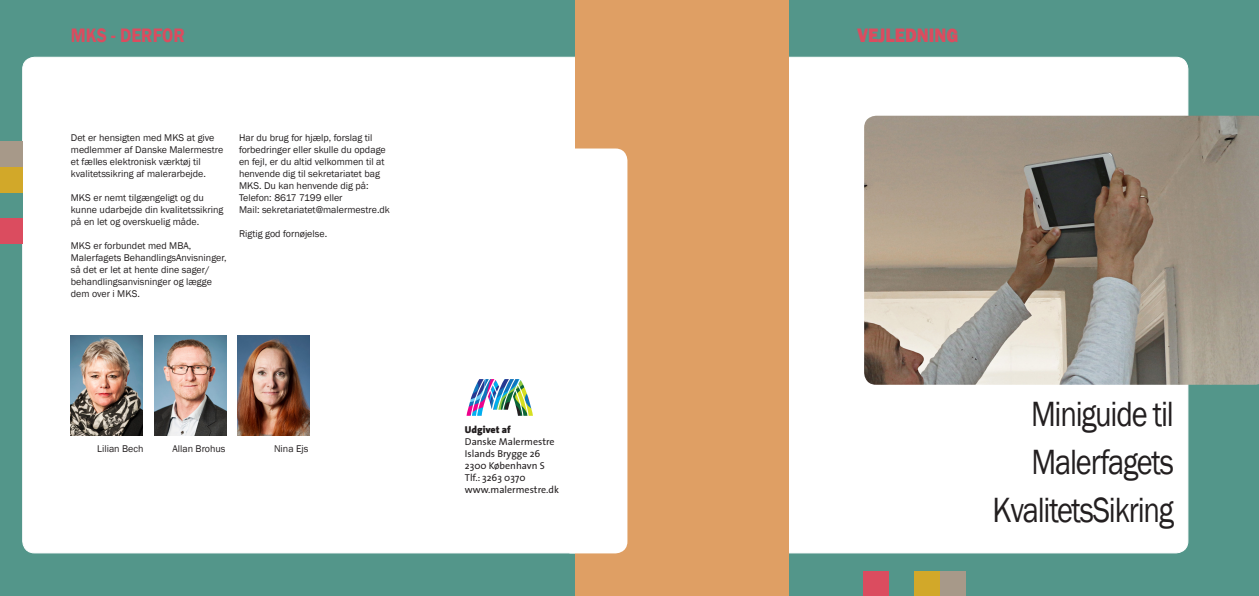
<style>
.page{position:relative;width:1259px;height:596px;background:#fff}
.page>*{position:absolute;margin:0;border:0;box-sizing:border-box;transform-origin:0 0}
.t1{font:36px "Franklin Gothic";letter-spacing:-.04em;color:#231f20;scale:.85 1}
.t2{font:600 20px "Franklin Gothic";color:#db4c5f;scale:.87 1}
.t3{font:800 20px "Franklin Gothic";color:#db4c5f;scale:.87 1}
.t4{font:10px/12px "Franklin Gothic";color:#231f20}
.t5{font:10px "The Sans";color:#231f20}
.t6{font:900 10px "The Sans";color:#231f20}
</style>
<div class="page">
<div style="left:0;top:0;width:1259px;height:595px;background:#53968a"></div>
<div style="left:23px;top:57px;width:1165px;height:495px;background:#fff;border-radius:12px"></div>
<img style="left:466px;top:379px;width:67px;height:37px">
<div style="left:0;top:218px;width:22px;height:25px;background:#db4c5f"></div>
<div style="left:0;top:141px;width:22px;height:26px;background:#a79989"></div>
<div style="left:0;top:167px;width:22px;height:25px;background:#d2a829"></div>
<div style="left:575px;top:0;width:213px;height:595px;background:#df9f64"></div>
<div style="left:569px;top:148px;width:58px;height:405px;background:#fff"></div>
<div style="left:863px;top:571px;width:26px;height:24px;background:#db4c5f"></div>
<div style="left:940px;top:571px;width:25px;height:24px;background:#a79989"></div>
<div style="left:914px;top:571px;width:26px;height:24px;background:#d2a829"></div>
<img style="left:864px;top:116px;width:395px;height:268px">
<img style="left:71px;top:335px;width:72px;height:100px">
<img style="left:154px;top:335px;width:72px;height:100px">
<img style="left:237px;top:335px;width:72px;height:100px">
<p class="t2" style="left:71px;top:23px;width:132px">MKS - DERFOR</p>
<p class="t4" style="left:71px;top:132px;width:154px">Det er hensigten med MKS at give medlemmer af Danske Malermestre et fælles elektronisk værktøj til kvalitetssikring af malerarbejde.</p>
<p class="t4" style="left:71px;top:192px;width:154px">MKS er nemt tilgængeligt og du kunne udarbejde din kvalitetssikring på en let og overskuelig måde.</p>
<p class="t4" style="left:71px;top:240px;width:157px">MKS er forbundet med MBA,<br>Malerfagets BehandlingsAnvisninger, så det er let at hente dine sager/ behandlingsanvisninger og lægge dem over i MKS.</p>
<p class="t4" style="left:239px;top:132px;width:148px">Har du brug for hjælp, forslag til forbedringer eller skulle du opdage en fejl, er du altid velkommen til at henvende dig til sekretariatet bag MKS. Du kan henvende dig på:</p>
<p class="t4" style="left:239px;top:192px;width:105px">Telefon: 8617 7199 eller</p>
<p class="t4" style="left:239px;top:204px;width:152px">Mail: sekretariatet@malermestre.dk</p>
<p class="t4" style="left:239px;top:228px;width:90px">Rigtig god fornøjelse.</p>
<p class="t4" style="left:97px;top:442px;width:48px">Lilian Bech</p>
<p class="t4" style="left:172px;top:442px;width:54px">Allan Brohus</p>
<p class="t4" style="left:274px;top:442px;width:36px">Nina Ejs</p>
<p class="t6" style="left:465px;top:423px;width:47px">Udgivet af</p>
<p class="t5" style="left:465px;top:435px;width:91px">Danske Malermestre</p>
<p class="t5" style="left:465px;top:447px;width:77px">Islands Brygge 26</p>
<p class="t5" style="left:465px;top:459px;width:81px">2300 København S</p>
<p class="t5" style="left:465px;top:471px;width:62px">Tlf.: 3263 0370</p>
<p class="t5" style="left:465px;top:483px;width:96px">www.malermestre.dk</p>
<p class="t3" style="left:857px;top:22px;width:118px">VEJLEDNING</p>
<p class="t1" style="left:1031px;top:391px;width:170px">Miniguide til</p>
<p class="t1" style="left:1031px;top:439px;width:169px">Malerfagets</p>
<p class="t1" style="left:992px;top:487px;width:215px">KvalitetsSikring</p>
</div>
